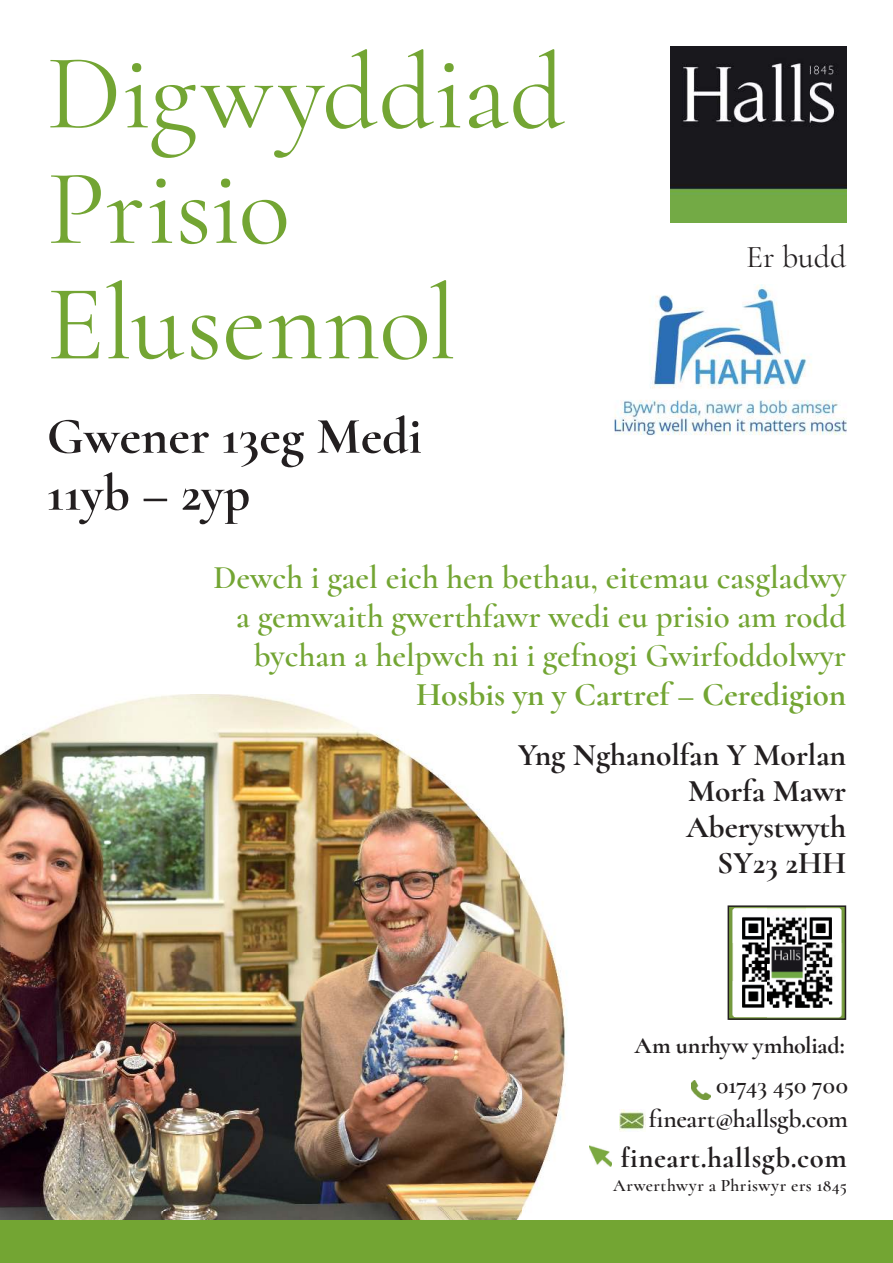
<style>
.page{position:relative;width:893px;height:1263px;background:#fff}
.page>*{position:absolute;margin:0;border:0;box-sizing:border-box;transform-origin:0 0}
.t1{font:108px/115.5px "Cormorant";color:#73a533}
.t2{font:700 51.75px/57px "Cormorant";color:#231f20}
.t3{font:600 33px/39px "Cormorant";color:#73a533;text-align:right}
.t4{font:700 33px "Cormorant";color:#73a533}
.t5{font:31.65px "Cormorant";color:#231f20}
.t6{font:700 31.5px/36px "Cormorant";color:#231f20;text-align:right}
.t7{font:700 28.65px "Cormorant";letter-spacing:.02em;color:#231f20}
.t8{font:600 25.65px/34.5px "Cormorant";letter-spacing:-.015em;color:#231f20;text-align:right}
.t9{font:700 24px "Cormorant";letter-spacing:-.01em;color:#231f20}
.t10{font:600 17.55px "Cormorant";letter-spacing:.03em;color:#231f20}
</style>
<div class="page">
<img style="left:670px;top:47px;width:176px;height:176px">
<img style="left:0;top:694px;width:567px;height:526px">
<div style="left:0;top:1220px;width:893px;height:43px;background:#73a533"></div>
<img style="left:614px;top:285px;width:233px;height:151px">
<img style="left:589px;top:1146px;width:23px;height:21px">
<img style="left:620px;top:1110px;width:25px;height:21px">
<img style="left:691px;top:1080px;width:19px;height:19px">
<img style="left:731px;top:908px;width:112px;height:109px">
<div style="left:728px;top:905px;width:118px;height:115px;border:2px solid #231f20"></div>
<h1 class="t1" style="left:47px;top:46px;width:519px">Digwyddiad<br>Prisio<br>Elusennol</h1>
<h2 class="t2" style="left:47px;top:413px;width:377px">Gwener 13eg Medi<br>11yb – 2yp</h2>
<p class="t5" style="left:746px;top:244px;width:102px">Er budd</p>
<p class="t3" style="left:214px;top:561px;width:634px">Dewch i gael eich hen bethau, eitemau casgladwy a gemwaith gwerthfawr wedi eu prisio am rodd bychan a helpwch ni i gefnogi Gwirfoddolwyr</p>
<p class="t4" style="left:416px;top:681px;width:432px">Hosbis yn y Cartref – Ceredigion</p>
<p class="t6" style="left:518px;top:740px;width:330px">Yng Nghanolfan Y Morlan<br>Morfa Mawr<br>Aberystwyth<br>SY23 2HH</p>
<p class="t9" style="left:635px;top:1031px;width:212px">Am unrhyw ymholiad:</p>
<p class="t8" style="left:649px;top:1070px;width:201px">01743 450 700 fineart@hallsgb.com</p>
<p class="t7" style="left:621px;top:1140px;width:227px">fineart.hallsgb.com</p>
<p class="t10" style="left:613px;top:1178px;width:235px">Arwerthwyr a Phriswyr ers 1845</p>
</div>
